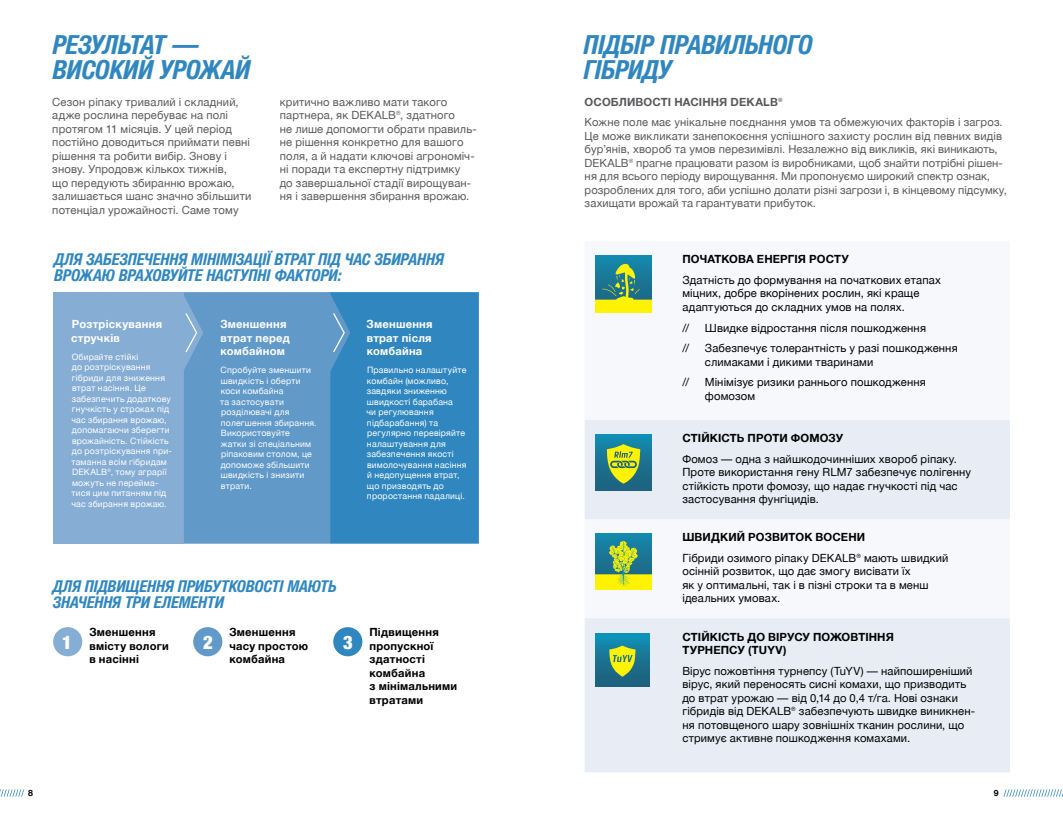
<style>
.page{position:relative;width:1063px;height:815px;background:#fff}
.page>*{position:absolute;margin:0;border:0;box-sizing:border-box;transform-origin:0 0}
.t1{font:italic 700 condensed 26.25px/25px "Helvetica Neue LTCYR";letter-spacing:-.02em;color:#3087bf}
.t2{font:900 condensed 18.75px "Helvetica Neue";color:#fff}
.t3{font:italic 700 condensed 16.25px/16.2px "Helvetica Neue LTCYR";letter-spacing:-.01em;color:#3087bf}
.t4{font:11.25px/13.5px "Helvetica Neue LTCYR";letter-spacing:.01em;color:#58595b}
.t5{font:11.25px/13.5px "Helvetica Neue LTCYR";letter-spacing:.01em;color:#000}
.t6{font:700 11.25px/13.5px "Helvetica Neue LTCYR";letter-spacing:.015em;color:#000}
.t7{font:700 11.25px/13.5px "Helvetica Neue LTCYR";letter-spacing:.02em;color:#fff}
.t8{font:700 11.25px "Helvetica Neue LTCYR";letter-spacing:.01em;color:#58595b}
.t9{font:8.75px/10.5px "Helvetica Neue LTCYR";letter-spacing:.02em;color:#fff}
.t10{font:700 8.75px "Helvetica Neue LTCYR";color:#000}
</style>
<div class="page">
<div style="left:54px;top:292px;width:130px;height:252px;background:#86add4"></div>
<div style="left:184px;top:292px;width:146px;height:252px;background:#6199c9"></div>
<div style="left:330px;top:292px;width:149px;height:252px;background:#3087bf"></div>
<div style="left:53px;top:627px;width:29px;height:29px;background:#86add4;border-radius:50%"></div>
<div style="left:193px;top:627px;width:29px;height:29px;background:#6199c9;border-radius:50%"></div>
<div style="left:333px;top:627px;width:29px;height:29px;background:#3087bf;border-radius:50%"></div>
<svg style="left:585px;top:420px;width:425px;height:352px;fill:#e7ecf5"></svg>
<div style="left:595px;top:255px;width:57px;height:57px;background:#1488ad"></div>
<svg style="left:595px;top:263px;width:57px;height:49px"></svg>
<div style="left:595px;top:434px;width:57px;height:57px;background:linear-gradient(to bottom,#148bb0,#1f5e79)"></div>
<svg style="left:607px;top:444px;width:33px;height:40px"></svg>
<div style="left:595px;top:533px;width:57px;height:57px;background:#1487ab"></div>
<svg style="left:595px;top:541px;width:57px;height:49px"></svg>
<div style="left:595px;top:634px;width:55px;height:53px;background:linear-gradient(to bottom,#1190b6,#205a74)"></div>
<svg style="left:609px;top:646px;width:27px;height:31px"></svg>
<svg style="left:184px;top:293px;width:19px;height:79px"></svg>
<svg style="left:330px;top:293px;width:20px;height:79px"></svg>
<svg style="left:1004px;top:789px;width:59px;height:8px"></svg>
<svg style="left:0;top:789px;width:24px;height:8px"></svg>
<h1 class="t1" style="left:53px;top:33px;width:199px">РЕЗУЛЬТАТ —<br>ВИСОКИЙ УРОЖАЙ</h1>
<h1 class="t1" style="left:584px;top:33px;width:231px">ПІДБІР ПРАВИЛЬНОГО<br>ГІБРИДУ</h1>
<p class="t4" style="left:52px;top:95px;width:201px">Сезон ріпаку тривалий і складний, адже рослина перебуває на полі протягом 11 місяців. У цей період постійно доводиться приймати певні рішення та робити вибір. Знову і знову. Упродовж кількох тижнів,<br>що передують збиранню врожаю, залишається шанс значно збільшити потенціал урожайності. Саме тому</p>
<p class="t4" style="left:280px;top:95px;width:198px">критично важливо мати такого партнера, як DEKALB®, здатного<br>не лише допомогти обрати правиль&shy;не рішення конкретно для вашого поля, а й надати ключові агрономіч&shy;ні поради та експертну підтримку<br>до завершальної стадії вирощуван&shy;ня і завершення збирання врожаю.</p>
<p class="t8" style="left:585px;top:95px;width:200px">ОСОБЛИВОСТІ НАСІННЯ DEKALB®</p>
<p class="t4" style="left:585px;top:116px;width:424px">Кожне поле має унікальне поєднання умов та обмежуючих факторів і загроз.<br>Це може викликати занепокоєння успішного захисту рослин від певних видів бур’янів, хвороб та умов перезимівлі. Незалежно від викликів, які виникають, DEKALB® прагне працювати разом із виробниками, щоб знайти потрібні рішен&shy;ня для всього періоду вирощування. Ми пропонуємо широкий спектр ознак, розроблених для того, аби успішно долати різні загрози і, в кінцевому підсумку, захищати врожай та гарантувати прибуток.</p>
<h3 class="t3" style="left:54px;top:251px;width:391px">ДЛЯ ЗАБЕЗПЕЧЕННЯ МІНІМІЗАЦІЇ ВТРАТ ПІД ЧАС ЗБИРАННЯ<br>ВРОЖАЮ ВРАХОВУЙТЕ НАСТУПНІ ФАКТОРИ:</h3>
<p class="t6" style="left:682px;top:253px;width:168px">ПОЧАТКОВА ЕНЕРГІЯ РОСТУ</p>
<p class="t5" style="left:682px;top:273px;width:260px">Здатність до формування на початкових етапах міцних, добре вкорінених рослин, які краще адаптуються до складних умов на полях.</p>
<p class="t5" style="left:682px;top:321px;width:8px">//</p>
<p class="t5" style="left:705px;top:321px;width:223px">Швидке відростання після пошкодження</p>
<p class="t5" style="left:682px;top:342px;width:8px">//</p>
<p class="t5" style="left:705px;top:342px;width:254px">Забезпечує толерантність у разі пошкодження слимаками і дикими тваринами</p>
<p class="t5" style="left:682px;top:376px;width:8px">//</p>
<p class="t5" style="left:705px;top:376px;width:223px">Мінімізує ризики раннього пошкодження фомозом</p>
<p class="t6" style="left:682px;top:431px;width:162px">СТІЙКІСТЬ ПРОТИ ФОМОЗУ</p>
<p class="t5" style="left:682px;top:452px;width:290px">Фомоз — одна з найшкодочинніших хвороб ріпаку.<br>Проте використання гену RLM7 забезпечує полігенну стійкість проти фомозу, що надає гнучкості під час застосування фунгіцидів.</p>
<p class="t6" style="left:682px;top:531px;width:184px">ШВИДКИЙ РОЗВИТОК ВОСЕНИ</p>
<p class="t5" style="left:682px;top:551px;width:268px">Гібриди озимого ріпаку DEKALB® мають швидкий осінній розвиток, що дає змогу висівати їх<br>як у оптимальні, так і в пізні строки та в менш ідеальних умовах.</p>
<p class="t6" style="left:682px;top:630px;width:213px">CТІЙКІСТЬ ДО ВІРУСУ ПОЖОВТІННЯ<br>ТУРНЕПСУ (TUYV)</p>
<p class="t5" style="left:682px;top:664px;width:294px">Вірус пожовтіння турнепсу (TuYV) — найпоширеніший вірус, який переносять сисні комахи, що призводить до втрат урожаю — від 0,14 до 0,4 т/га. Нові ознаки гібридів від DEKALB® забезпечують швидке виникнен&shy;ня потовщеного шару зовнішніх тканин рослини, що стримує активне пошкодження комахами.</p>
<p class="t7" style="left:220px;top:318px;width:71px">Зменшення втрат перед комбайном</p>
<p class="t9" style="left:220px;top:365px;width:98px">Спробуйте зменшити швидкість і оберти коси комбайна<br>та застосувати розділювачі для полегшення збирання.<br>Використовуйте жатки зі спеціальним ріпаковим столом, це допоможе збільшити швидкість і знизити втрати.</p>
<p class="t7" style="left:367px;top:318px;width:68px;text-align:justify">Зменшення втрат після комбайна</p>
<p class="t9" style="left:366px;top:365px;width:102px">Правильно налаштуйте комбайн (можливо, завдяки зниженню швидкості барабана<br>чи регулювання підбарабання) та регулярно перевіряйте налаштування для забезпечення якості вимолочування насіння й недопущення втрат, що призводять до проростання падалиці.</p>
<p class="t7" style="left:71px;top:318px;width:92px">Розтріскування стручків</p>
<p class="t9" style="left:71px;top:351px;width:102px">Обирайте стійкі<br>до розтріскування гібриди для зниження втрат насіння. Це забезпечить додаткову гнучкість у строках під час збирання врожаю, допомагаючи зберегти врожайність. Стійкість до розтріскування при&shy;таманна всім гібридам<br>DEKALB®, тому аграрії можуть не перейма&shy;тися цим питанням під час збирання врожаю.</p>
<h3 class="t3" style="left:53px;top:578px;width:285px">ДЛЯ ПІДВИЩЕННЯ ПРИБУТКОВОСТІ МАЮТЬ<br>ЗНАЧЕННЯ ТРИ ЕЛЕМЕНТИ</h3>
<p class="t6" style="left:89px;top:626px;width:81px">Зменшення вмісту вологи в насінні</p>
<p class="t6" style="left:229px;top:626px;width:80px">Зменшення часу простою комбайна</p>
<p class="t6" style="left:369px;top:626px;width:89px">Підвищення пропускної здатності комбайна<br>з мінімальними втратами</p>
<h2 class="t2" style="left:62px;top:627px;width:11px">1</h2>
<h2 class="t2" style="left:203px;top:627px;width:11px">2</h2>
<h2 class="t2" style="left:343px;top:627px;width:11px">3</h2>
<p class="t10" style="left:28px;top:788px;width:6px">8</p>
<p class="t10" style="left:994px;top:788px;width:6px">9</p>
</div>
